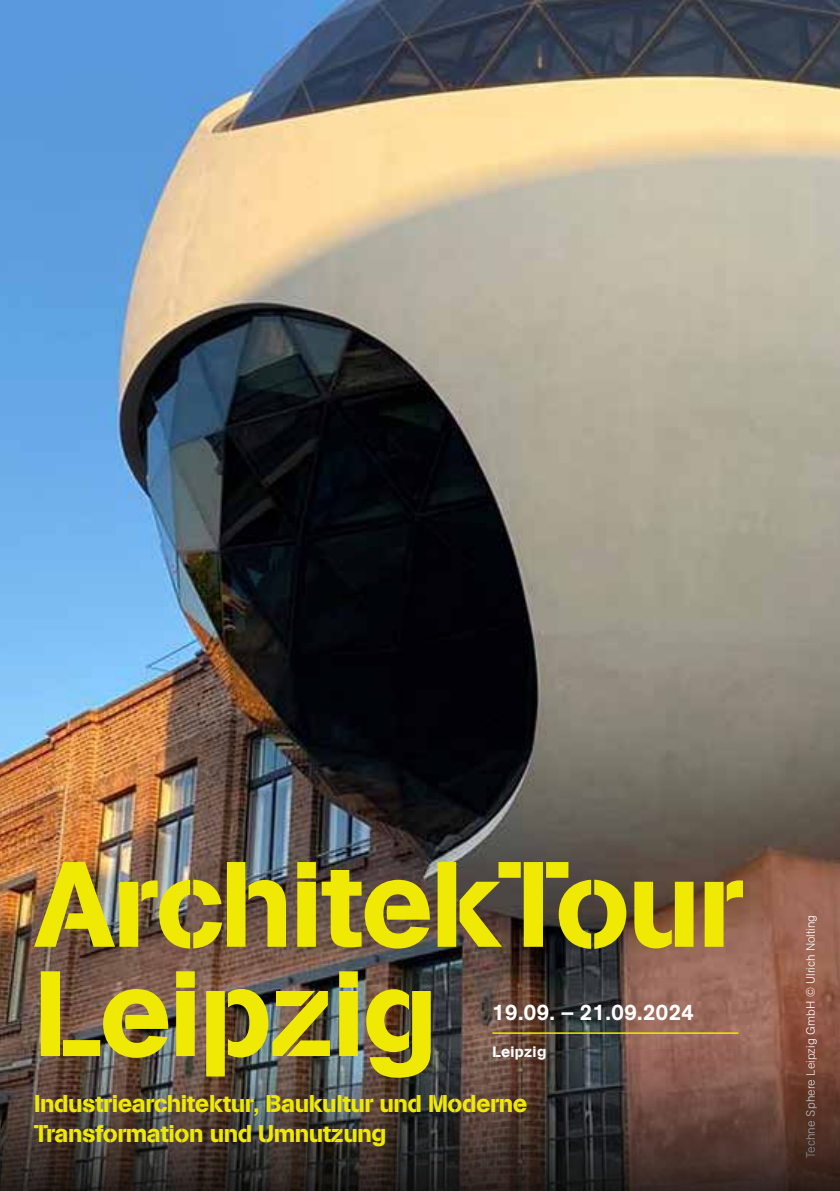
<style>
.page{position:relative;width:840px;height:1191px;background:#fff}
.page>*{position:absolute;margin:0;border:0;box-sizing:border-box;transform-origin:0 0}
.t1{font:120px "AG Book Std Stencil";letter-spacing:-.02em;color:#f0e904}
.t2{font:24px/30px "AG Book Std Stencil";letter-spacing:-.02em;color:#f0e904}
.t3{font:500 22px "AG Book Pro";letter-spacing:.02em;color:#fff}
.t4{font:15px "AG Book Std Stencil";letter-spacing:.02em;color:#fff}
.t5{font:300 12px "AG Book Pro";letter-spacing:.005em;color:#fff}
</style>
<div class="page">
<img style="left:0;top:0;width:839px;height:680px">
<img style="left:0;top:680px;width:839px;height:511px">
<hr style="left:492px;top:1032px;width:245px;height:1px;background:#f0e904">
<h1 class="t1" style="left:35px;top:833px;width:709px">ArchitekTour</h1>
<h1 class="t1" style="left:34px;top:942px;width:405px">Leipzig</h1>
<p class="t3" style="left:492px;top:998px;width:203px">19.09. – 21.09.2024</p>
<p class="t4" style="left:492px;top:1042px;width:55px">Leipzig</p>
<p class="t2" style="left:34px;top:1088px;width:494px">Industriearchitektur, Baukultur und Moderne<br>Transformation und Umnutzung</p>
<p class="t5" style="left:802px;top:1157px;width:244px;rotate:-90deg">Techne Sphere Leipzig GmbH © Ulrich Nolting</p>
</div>
